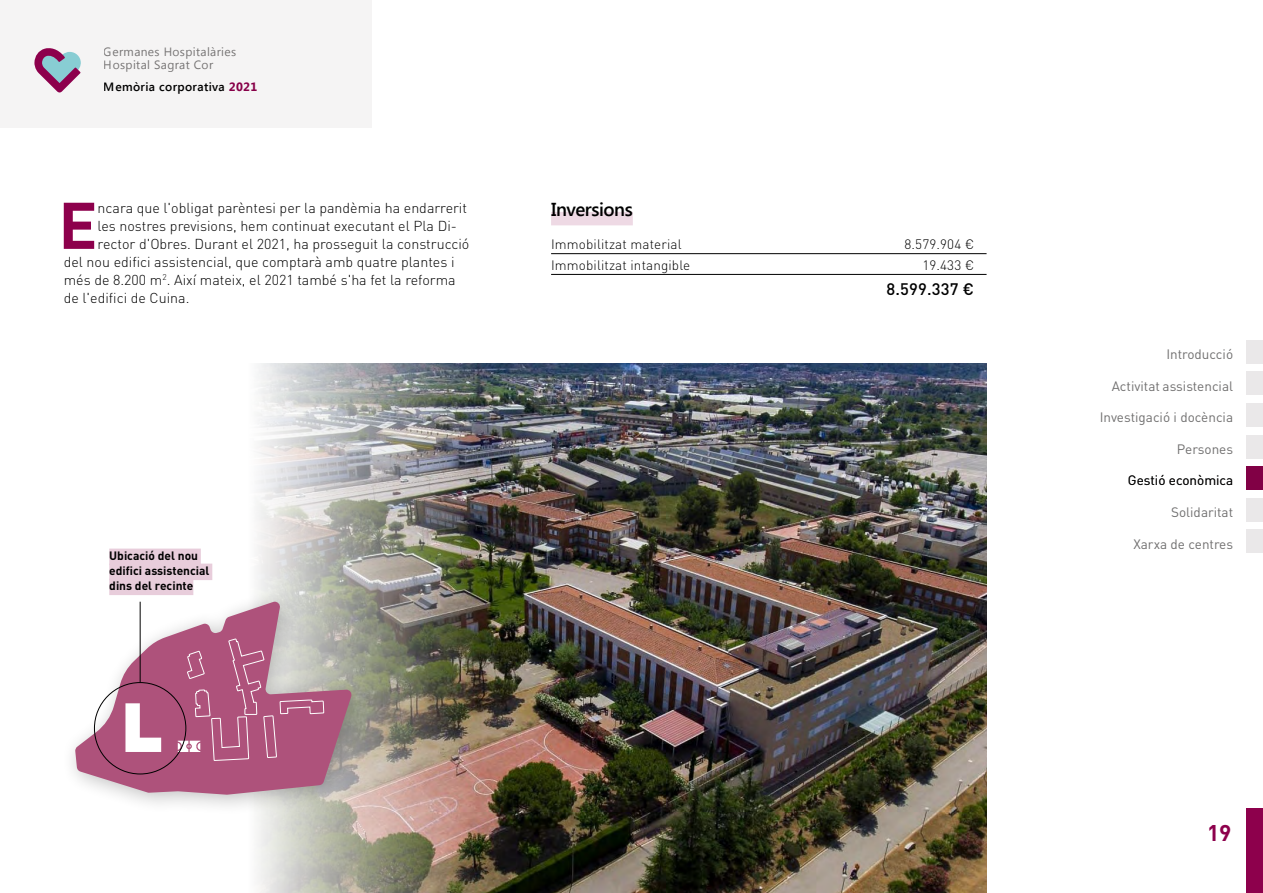
<style>
.page{position:relative;width:1263px;height:893px;background:#fff}
.page>*{position:absolute;margin:0;border:0;box-sizing:border-box;transform-origin:0 0}
.t1{font:700 64.8px "DIN Pro";color:#8d004c}
.t2{font:700 22.5px "DIN Pro";color:#8d004c}
.t3{font:600 18.75px "Segoe UI";letter-spacing:-.025em;color:#000}
.t4{font:500 16.5px "DIN Pro";letter-spacing:.01em;color:#000}
.t5{font:300 14.25px "DIN Pro";color:#000}
.t6{font:13.5px "DIN Pro";color:#706f6f}
.t7{font:300 13.5px "DIN Pro";letter-spacing:.01em;color:#000}
.t8{font:13.5px "DIN Pro";color:#000}
.t9{font:700 12px/15px "DIN Pro";color:#000}
.t10{font:12px/13.5px "Segoe UI";letter-spacing:.03em;color:#7c7b7b}
.t11{font:600 12px "Segoe UI";letter-spacing:.03em;color:#000}
.s1{font-weight:700;color:#8d004c}
</style>
<div class="page">
<div style="left:1246px;top:808px;width:17px;height:85px;background:#8d004c"></div>
<div style="left:1246px;top:340px;width:17px;height:23px;background:#eae8e9"></div>
<div style="left:1246px;top:530px;width:17px;height:23px;background:#eae8e9"></div>
<div style="left:1246px;top:498px;width:17px;height:23px;background:#eae8e9"></div>
<div style="left:1246px;top:435px;width:17px;height:23px;background:#eae8e9"></div>
<div style="left:1246px;top:403px;width:17px;height:23px;background:#eae8e9"></div>
<div style="left:1246px;top:372px;width:17px;height:23px;background:#eae8e9"></div>
<div style="left:1246px;top:466px;width:17px;height:24px;background:#810045"></div>
<img style="left:476px;top:363px;width:510px;height:530px">
<img style="left:257px;top:363px;width:219px;height:530px">
<div style="left:0;top:0;width:371px;height:128px;background:#f5f4f4"></div>
<svg style="left:34px;top:48px;width:47px;height:45px"></svg>
<div style="left:60px;top:587px;width:312px;height:229px;background:#000;opacity:.25"></div>
<svg style="left:75px;top:602px;width:277px;height:193px"></svg>
<svg style="left:178px;top:638px;width:146px;height:147px;background:#b56a8b"></svg>
<svg style="left:125px;top:703px;width:36px;height:49px"></svg>
<hr style="left:140px;top:602px;width:1px;height:80px;background:#000">
<div style="left:551px;top:212px;width:82px;height:13px;background:#eed9e4"></div>
<hr style="left:551px;top:253px;width:435px;height:1px;background:#000">
<hr style="left:551px;top:274px;width:435px;height:1px;background:#000">
<div style="left:109px;top:549px;width:92px;height:16px;background:#e8cddb"></div>
<div style="left:109px;top:564px;width:103px;height:16px;background:#e8cddb"></div>
<div style="left:109px;top:579px;width:84px;height:16px;background:#e8cddb"></div>
<p class="t10" style="left:104px;top:44px;width:134px">Germanes Hospitalàries<br>Hospital Sagrat Cor</p>
<p class="t11" style="left:104px;top:79px;width:155px">Memòria corporativa <span class="s1">2021</span></p>
<h1 class="t1" style="left:58px;top:181px;width:41px">E</h1>
<p class="t5" style="left:98px;top:198px;width:371px">ncara que l'obligat parèntesi per la pandèmia ha endarrerit</p>
<p class="t5" style="left:98px;top:216px;width:361px">les nostres previsions, hem continuat executant el Pla Di-</p>
<p class="t5" style="left:98px;top:234px;width:373px">rector d'Obres. Durant el 2021, ha prosseguit la construcció</p>
<p class="t5" style="left:64px;top:252px;width:392px">del nou edifici assistencial, que comptarà amb quatre plantes i</p>
<p class="t5" style="left:64px;top:270px;width:393px">més de 8.200 m<sup>2</sup>. Així mateix, el 2021 també s'ha fet la reforma</p>
<p class="t5" style="left:64px;top:288px;width:127px">de l'edifici de Cuina.</p>
<h3 class="t3" style="left:551px;top:196px;width:83px">Inversions</h3>
<p class="t7" style="left:551px;top:235px;width:132px">Immobilitzat material</p>
<p class="t7" style="left:904px;top:235px;width:71px">8.579.904 €</p>
<p class="t7" style="left:551px;top:256px;width:140px">Immobilitzat intangible</p>
<p class="t7" style="left:922px;top:256px;width:53px">19.433 €</p>
<p class="t4" style="left:886px;top:278px;width:89px">8.599.337 €</p>
<p class="t9" style="left:109px;top:547px;width:102px">Ubicació del nou edifici assistencial dins del recinte</p>
<p class="t6" style="left:1166px;top:345px;width:68px">Introducció</p>
<p class="t6" style="left:1112px;top:377px;width:123px">Activitat assistencial</p>
<p class="t6" style="left:1100px;top:408px;width:135px">Investigació i docència</p>
<p class="t6" style="left:1177px;top:440px;width:58px">Persones</p>
<p class="t8" style="left:1128px;top:471px;width:107px">Gestió econòmica</p>
<p class="t6" style="left:1171px;top:503px;width:64px">Solidaritat</p>
<p class="t6" style="left:1133px;top:534px;width:101px">Xarxa de centres</p>
<h2 class="t2" style="left:1207px;top:817px;width:26px">19</h2>
</div>
